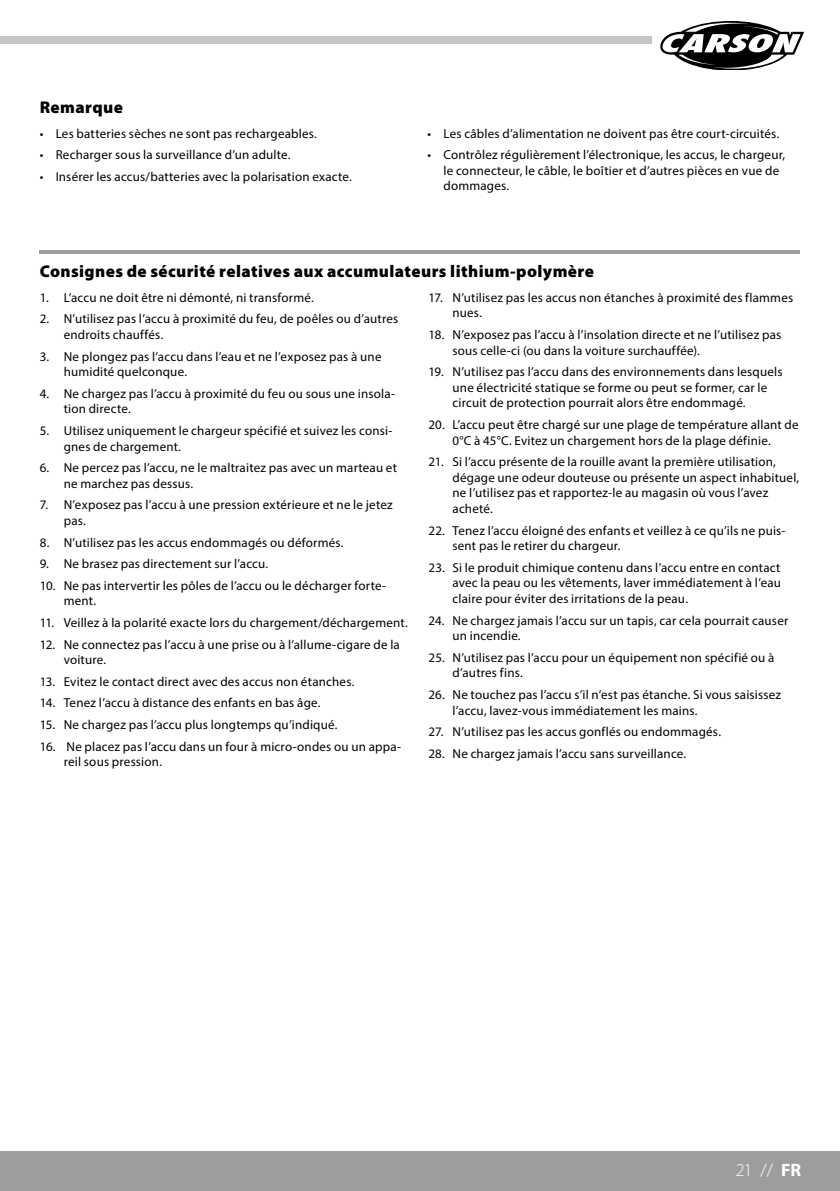
<style>
.page{position:relative;width:840px;height:1191px;background:#fff}
.page>*{position:absolute;margin:0;border:0;box-sizing:border-box;transform-origin:0 0}
.t1{font:300 18px "Myriad Pro";color:#fff}
.t2{font:900 17px "Myriad Pro";letter-spacing:.025em;color:#000}
.t3{font:13px/15.6px "Myriad Pro";letter-spacing:.015em;color:#000}
.s1{font-weight:700}
</style>
<div class="page">
<div style="left:0;top:1151px;width:839px;height:40px;background:#9c9d9d"></div>
<div style="left:0;top:36px;width:651px;height:8px;background:#c5c6c6"></div>
<svg style="left:660px;top:21px;width:144px;height:49px"></svg>
<hr style="left:40px;top:250px;width:759px;height:3px;background:#9c9d9d">
<h2 class="t2" style="left:40px;top:96px;width:85px">Remarque</h2>
<p class="t3" style="left:40px;top:125px;width:278px">• Les batteries sèches ne sont pas rechargeables.</p>
<p class="t3" style="left:40px;top:147px;width:252px">• Recharger sous la surveillance d’un adulte.</p>
<p class="t3" style="left:40px;top:168px;width:313px">• Insérer les accus/batteries avec la polarisation exacte.</p>
<p class="t3" style="left:427px;top:125px;width:353px">• Les câbles d’alimentation ne doivent pas être court-circuités.</p>
<p class="t3" style="left:443px;top:147px;width:343px;text-indent:-16px">• Contrôlez régulièrement l’électronique, les accus, le chargeur, le connecteur, le câble, le boîtier et d’autres pièces en vue de dommages.</p>
<h2 class="t2" style="left:40px;top:260px;width:555px">Consignes de sécurité relatives aux accumulateurs lithium-polymère</h2>
<p class="t3" style="left:40px;top:289px;width:275px">1. L’accu ne doit être ni démonté, ni transformé.</p>
<p class="t3" style="left:64px;top:311px;width:336px;text-indent:-24px">2. N’utilisez pas l’accu à proximité du feu, de poêles ou d’autres endroits chauffés.</p>
<p class="t3" style="left:64px;top:348px;width:319px;text-indent:-24px">3. Ne plongez pas l’accu dans l’eau et ne l’exposez pas à une humidité quelconque.</p>
<p class="t3" style="left:64px;top:385px;width:333px;text-indent:-24px">4. Ne chargez pas l’accu à proximité du feu ou sous une insola&shy;tion directe.</p>
<p class="t3" style="left:64px;top:422px;width:330px;text-indent:-24px">5. Utilisez uniquement le chargeur spécifié et suivez les consi&shy;gnes de chargement.</p>
<p class="t3" style="left:64px;top:460px;width:334px;text-indent:-24px">6. Ne percez pas l’accu, ne le maltraitez pas avec un marteau et ne marchez pas dessus.</p>
<p class="t3" style="left:64px;top:497px;width:330px;text-indent:-24px">7. N’exposez pas l’accu à une pression extérieure et ne le jetez pas.</p>
<p class="t3" style="left:40px;top:534px;width:305px">8. N’utilisez pas les accus endommagés ou déformés.</p>
<p class="t3" style="left:40px;top:556px;width:230px">9. Ne brasez pas directement sur l’accu.</p>
<p class="t3" style="left:64px;top:577px;width:324px;text-indent:-24px">10. Ne pas intervertir les pôles de l’accu ou le décharger forte&shy;ment.</p>
<p class="t3" style="left:40px;top:614px;width:369px">11. Veillez à la polarité exacte lors du chargement/déchargement.</p>
<p class="t3" style="left:64px;top:636px;width:337px;text-indent:-24px">12. Ne connectez pas l’accu à une prise ou à l’allume-cigare de la voiture.</p>
<p class="t3" style="left:40px;top:673px;width:316px">13. Evitez le contact direct avec des accus non étanches.</p>
<p class="t3" style="left:40px;top:695px;width:282px">14. Tenez l’accu à distance des enfants en bas âge.</p>
<p class="t3" style="left:40px;top:716px;width:299px">15. Ne chargez pas l’accu plus longtemps qu’indiqué.</p>
<p class="t3" style="left:64px;top:738px;width:339px;text-indent:-24px">16. Ne placez pas l’accu dans un four à micro-ondes ou un appa&shy;reil sous pression.</p>
<p class="t3" style="left:452px;top:289px;width:342px;text-indent:-24px">17. N’utilisez pas les accus non étanches à proximité des flammes nues.</p>
<p class="t3" style="left:452px;top:326px;width:330px;text-indent:-24px">18. N’exposez pas l’accu à l’insolation directe et ne l’utilisez pas sous celle-ci (ou dans la voiture surchauffée).</p>
<p class="t3" style="left:452px;top:364px;width:331px;text-indent:-24px">19. N’utilisez pas l’accu dans des environnements dans lesquels une électricité statique se forme ou peut se former, car le circuit de protection pourrait alors être endommagé.</p>
<p class="t3" style="left:428px;top:416px;width:371px;text-align:center">20. L’accu peut être chargé sur une plage de température allant de<br>0°C à 45°C. Evitez un chargement hors de la plage définie.</p>
<p class="t3" style="left:452px;top:454px;width:348px;text-indent:-24px">21. Si l’accu présente de la rouille avant la première utilisation, dégage une odeur douteuse ou présente un aspect inhabituel, ne l’utilisez pas et rapportez-le au magasin où vous l’avez acheté.</p>
<p class="t3" style="left:452px;top:522px;width:334px;text-indent:-24px">22. Tenez l’accu éloigné des enfants et veillez à ce qu’ils ne puis&shy;sent pas le retirer du chargeur.</p>
<p class="t3" style="left:452px;top:559px;width:330px;text-align:justify;text-indent:-24px">23. Si le produit chimique contenu dans l’accu entre en contact avec la peau ou les vêtements, laver immédiatement à l’eau claire pour éviter des irritations de la peau.</p>
<p class="t3" style="left:452px;top:612px;width:337px;text-indent:-24px">24. Ne chargez jamais l’accu sur un tapis, car cela pourrait causer un incendie.</p>
<p class="t3" style="left:452px;top:649px;width:323px;text-indent:-24px">25. N’utilisez pas l’accu pour un équipement non spécifié ou à d’autres fins.</p>
<p class="t3" style="left:452px;top:686px;width:330px;text-indent:-24px">26. Ne touchez pas l’accu s’il n’est pas étanche. Si vous saisissez l’accu, lavez-vous immédiatement les mains.</p>
<p class="t3" style="left:428px;top:724px;width:294px">27. N’utilisez pas les accus gonflés ou endommagés.</p>
<p class="t3" style="left:428px;top:745px;width:259px">28. Ne chargez jamais l’accu sans surveillance.</p>
<h1 class="t1" style="left:735px;top:1159px;width:67px">21 // <span class="s1">FR</span></h1>
</div>
